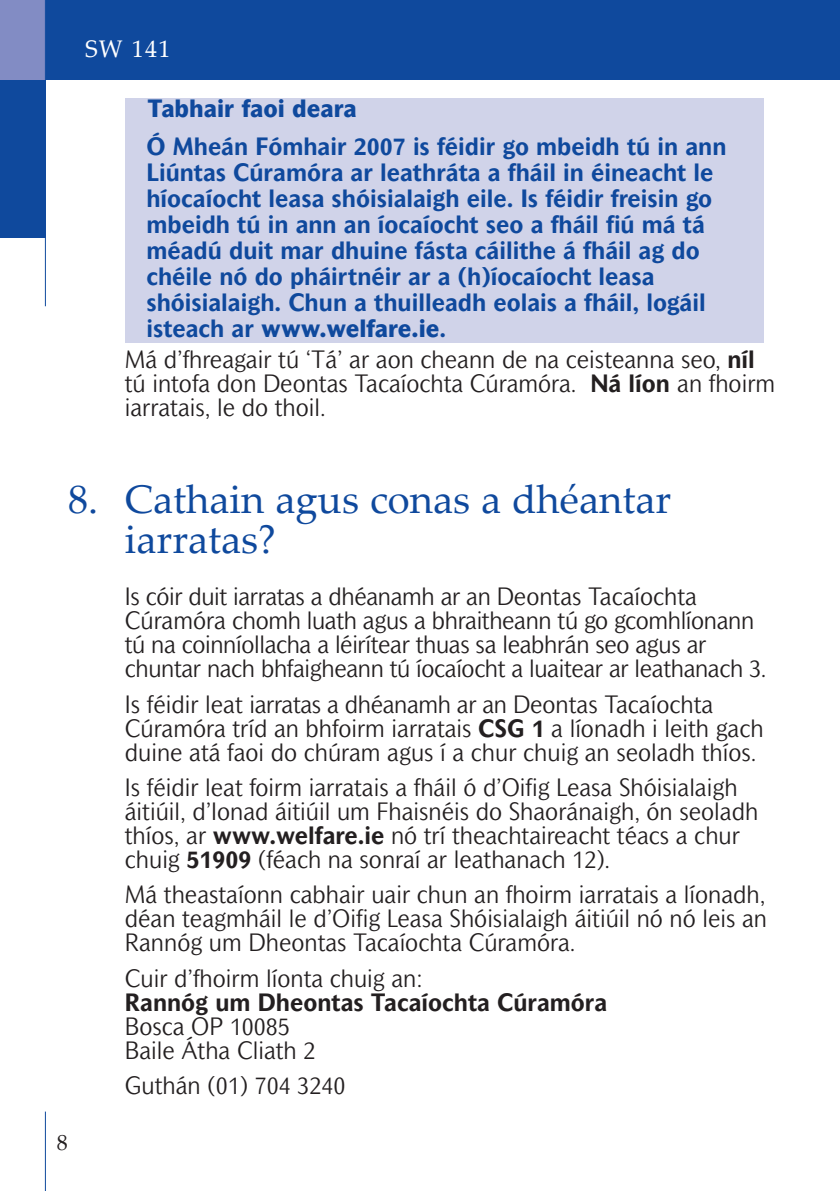
<style>
.page{position:relative;width:840px;height:1191px;background:#fff}
.page>*{position:absolute;margin:0;border:0;box-sizing:border-box;transform-origin:0 0}
.t1{font:40px/40px "Palatino Linotype";color:#0f499d}
.t2{font:300 24px/24px "Mahsuri Sans";color:#231f20}
.t3{font:700 24px/26px "Mahsuri Sans";color:#0f499d}
.t4{font:700 24px "Mahsuri Sans";color:#231f20}
.t5{font:800 24px "Mahsuri Sans";color:#0f499d}
.t6{font:24px "Palatino Linotype";color:#fff}
.t7{font:22px "Palatino Linotype";color:#231f20}
.s1{font-weight:800}
.s2{font-weight:700}
</style>
<div class="page">
<div style="left:45px;top:0;width:794px;height:79px;background:#0f499d"></div>
<div style="left:0;top:79px;width:45px;height:159px;background:#0f499d"></div>
<hr style="left:45px;top:1111px;width:1px;height:80px;background:#0f499d">
<div style="left:0;top:0;width:45px;height:79px;background:#828cc4"></div>
<hr style="left:45px;top:0;width:1px;height:306px;background:#0f499d">
<div style="left:125px;top:98px;width:638px;height:244px;background:#d0d3e9"></div>
<p class="t6" style="left:85px;top:32px;width:87px">SW 141</p>
<p class="t5" style="left:147px;top:100px;width:211px">Tabhair faoi deara</p>
<p class="t3" style="left:146px;top:135px;width:581px">Ó Mheán Fómhair 2007 is féidir go mbeidh tú in ann Liúntas Cúramóra ar leathráta a fháil in éineacht le híocaíocht leasa shóisialaigh eile. Is féidir freisin go mbeidh tú in ann an íocaíocht seo a fháil fiú má tá méadú duit mar dhuine fásta cáilithe á fháil ag do chéile nó do pháirtnéir ar a (h)íocaíocht leasa shóisialaigh. Chun a thuilleadh eolais a fháil, logáil isteach ar <span class="s1">www.welfare.ie</span>.</p>
<p class="t2" style="left:125px;top:349px;width:651px">Má d’fhreagair tú ‘Tá’ ar aon cheann de na ceisteanna seo, <span class="s2">níl </span>tú intofa don Deontas Tacaíochta Cúramóra. <span class="s2">Ná líon</span> an fhoirm iarratais, le do thoil.</p>
<h1 class="t1" style="left:125px;top:478px;width:547px;text-indent:-57px">8. Cathain agus conas a dhéantar iarratas?</h1>
<p class="t2" style="left:125px;top:586px;width:642px">Is cóir duit iarratas a dhéanamh ar an Deontas Tacaíochta Cúramóra chomh luath agus a bhraitheann tú go gcomhlíonann tú na coinníollacha a léirítear thuas sa leabhrán seo agus ar chuntar nach bhfaigheann tú íocaíocht a luaitear ar leathanach 3.</p>
<p class="t2" style="left:125px;top:694px;width:640px">Is féidir leat iarratas a dhéanamh ar an Deontas Tacaíochta<br>Cúramóra tríd an bhfoirm iarratais <span class="s2">CSG 1</span> a líonadh i leith gach duine atá faoi do chúram agus í a chur chuig an seoladh thíos.</p>
<p class="t2" style="left:125px;top:777px;width:634px">Is féidir leat foirm iarratais a fháil ó d’Oifig Leasa Shóisialaigh áitiúil, d’Ionad áitiúil um Fhaisnéis do Shaoránaigh, ón seoladh thíos, ar <span class="s2">www.welfare.ie</span> nó trí theachtaireacht téacs a chur chuig <span class="s2">51909</span> (féach na sonraí ar leathanach 12).</p>
<p class="t2" style="left:125px;top:884px;width:643px;text-align:justify">Má theastaíonn cabhair uair chun an fhoirm iarratais a líonadh, déan teagmháil le d’Oifig Leasa Shóisialaigh áitiúil nó nó leis an Rannóg um Dheontas Tacaíochta Cúramóra.</p>
<p class="t2" style="left:125px;top:968px;width:299px">Cuir d’fhoirm líonta chuig an:</p>
<p class="t4" style="left:125px;top:993px;width:483px">Rannóg um Dheontas Tacaíochta Cúramóra</p>
<p class="t2" style="left:125px;top:1016px;width:192px">Bosca OP 10085<br>Baile Átha Cliath 2</p>
<p class="t2" style="left:125px;top:1075px;width:222px">Guthán (01) 704 3240</p>
<p class="t7" style="left:57px;top:1127px;width:12px">8</p>
</div>
